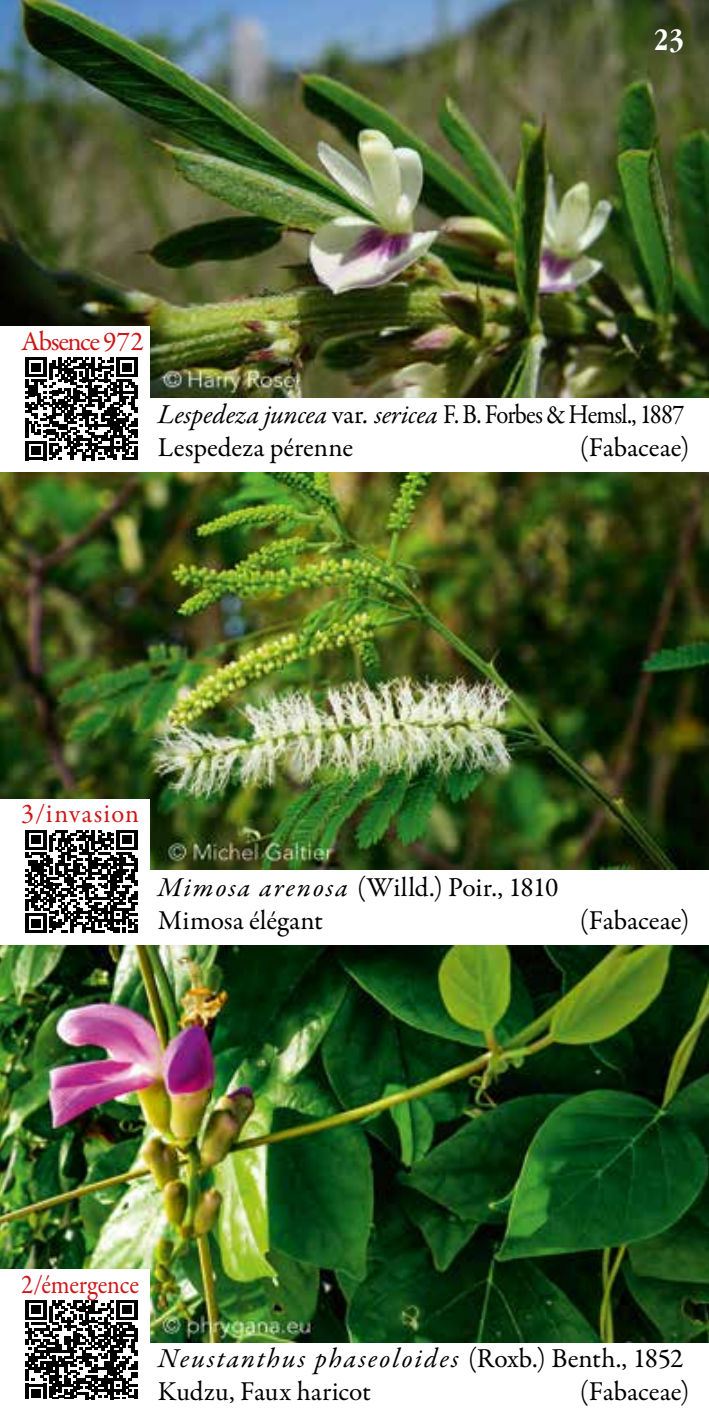
<style>
.page{position:relative;width:709px;height:1418px;background:#fff}
.page>*{position:absolute;margin:0;border:0;box-sizing:border-box;transform-origin:0 0}
.t1{font:700 condensed 32.5px "Garamond";color:#fff}
.t2{font:27.5px/33px "Garamond Premr Pro";letter-spacing:-.005em;color:#000}
.t3{font:27.5px/33px "Garamond Premr Pro";letter-spacing:-.025em;color:#000}
.t4{font:27.5px "Garamond Premr Pro";color:#cd1719;scale:.9 1}
.t5{font:27.5px "Garamond Premr Pro";color:#cd1719}
.t6{font:27.5px "Garamond Premr Pro";letter-spacing:-.045em;color:#cd1719}
.s1{font-style:italic}
</style>
<div class="page">
<img style="left:0;top:945px;width:709px;height:397px">
<div style="left:0;top:1286px;width:150px;height:113px;background:#fff"></div>
<svg style="left:26px;top:1300px;width:111px;height:99px"></svg>
<div style="left:0;top:1269px;width:150px;height:23px;background:#fff"></div>
<img style="left:0;top:472px;width:709px;height:397px">
<div style="left:0;top:820px;width:150px;height:115px;background:#fff"></div>
<svg style="left:26px;top:830px;width:111px;height:102px"></svg>
<div style="left:0;top:798px;width:150px;height:24px;background:#fff"></div>
<img style="left:0;top:0;width:709px;height:397px">
<div style="left:0;top:347px;width:150px;height:115px;background:#fff"></div>
<svg style="left:26px;top:357px;width:111px;height:103px"></svg>
<hr style="left:134px;top:446px;width:3px;height:14px;background:#000">
<div style="left:0;top:326px;width:150px;height:24px;background:#fff"></div>
<p class="t1" style="left:654px;top:21px;width:32px">23</p>
<p class="t6" style="left:21px;top:324px;width:124px">Absence 972</p>
<p class="t3" style="left:158px;top:398px;width:528px"><span class="s1">Lespedeza juncea</span> var<span class="s1">. sericea</span> F. B. Forbes &amp; Hemsl., 1887<br>Lespedeza pérenne</p>
<p class="t2" style="left:579px;top:431px;width:111px">(Fabaceae)</p>
<p class="t5" style="left:21px;top:797px;width:119px">3/invasion</p>
<p class="t5" style="left:21px;top:797px;width:13px">x</p>
<p class="t2" style="left:158px;top:871px;width:402px"><span class="s1">Mimosa arenosa</span> (Willd.) Poir., 1810<br>Mimosa élégant</p>
<p class="t2" style="left:579px;top:904px;width:111px">(Fabaceae)</p>
<p class="t4" style="left:21px;top:1267px;width:132px">2/émergence</p>
<p class="t2" style="left:158px;top:1342px;width:527px"><span class="s1">Neustanthus phaseoloides</span> (Roxb.) Benth., 1852<br>Kudzu, Faux haricot</p>
<p class="t2" style="left:579px;top:1375px;width:111px">(Fabaceae)</p>
</div>
